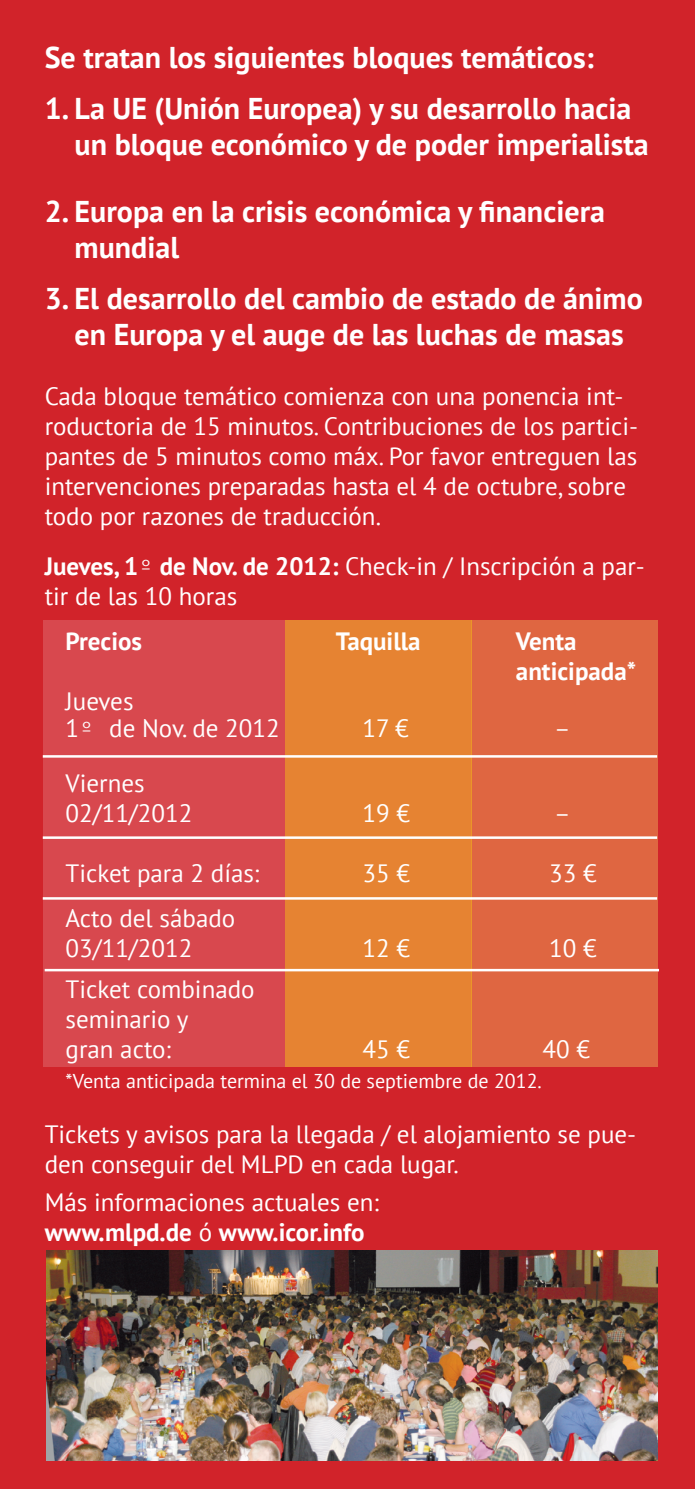
<style>
.page{position:relative;width:695px;height:1489px;background:#fff}
.page>*{position:absolute;margin:0;border:0;box-sizing:border-box;transform-origin:0 0}
.t1{font:700 30px/36px "PT Sans";color:#fff}
.t2{font:25px/30px "PT Sans";color:#fff}
.t3{font:700 25px "PT Sans";color:#fff}
.t4{font:20px "PT Sans";color:#fff}
.s1{font-weight:700}
.s2{font-family:"Prestige Elite Std";font-weight:700}
.s3{font-weight:400}
</style>
<div class="page">
<div style="left:0;top:0;width:694px;height:1488px;background:#d1232a"></div>
<div style="left:43px;top:620px;width:614px;height:447px;background:#d8484e"></div>
<div style="left:285px;top:620px;width:186px;height:447px;background:#e68332"></div>
<div style="left:471px;top:620px;width:186px;height:447px;background:#df6641"></div>
<hr style="left:43px;top:755px;width:614px;height:2px;background:#fff">
<hr style="left:43px;top:836px;width:614px;height:2px;background:#fff">
<hr style="left:43px;top:897px;width:614px;height:2px;background:#fff">
<img style="left:46px;top:1250px;width:611px;height:210px">
<hr style="left:45px;top:968px;width:614px;height:3px;background:#fff">
<p class="t1" style="left:45px;top:39px;width:550px">Se tratan los siguientes bloques temáticos:</p>
<p class="t1" style="left:75px;top:90px;width:575px;text-indent:-30px">1. La UE (Unión Europea) y su desarrollo hacia un bloque económico y de poder imperialista</p>
<p class="t1" style="left:75px;top:192px;width:532px;text-indent:-30px">2. Europa en la crisis económica y financiera mundial</p>
<p class="t1" style="left:45px;top:279px;width:599px;text-align:center">3. El desarrollo del cambio de estado de ánimo en Europa y el auge de las luchas de masas</p>
<p class="t2" style="left:45px;top:380px;width:595px">Cada bloque temático comienza con una ponencia int&shy;roductoria de 15 minutos. Contribuciones de los partici&shy;pantes de 5 minutos como máx. Por favor entreguen las intervenciones preparadas hasta el 4 de octubre, sobre todo por razones de traducción.</p>
<p class="t2" style="left:45px;top:550px;width:601px"><span class="s1">Jueves, 1</span><span class="s2">º</span> <span class="s1">de Nov. de 2012:</span> Check-in / Inscripción a par&shy;tir de las 10 horas</p>
<p class="t3" style="left:66px;top:624px;width:78px">Precios</p>
<p class="t3" style="left:336px;top:624px;width:86px">Taquilla</p>
<p class="t3" style="left:516px;top:624px;width:62px">Venta</p>
<p class="t3" style="left:516px;top:654px;width:122px">anticipada*</p>
<p class="t2" style="left:66px;top:685px;width:69px">Jueves</p>
<p class="t2" style="left:66px;top:713px;width:216px">1<span class="s2">º</span> de Nov. de 2012</p>
<p class="t2" style="left:362px;top:713px;width:48px">17 €</p>
<p class="t2" style="left:554px;top:713px;width:18px">–</p>
<p class="t2" style="left:66px;top:768px;width:81px">Viernes</p>
<p class="t2" style="left:66px;top:798px;width:128px">02/11/2012</p>
<p class="t2" style="left:362px;top:798px;width:49px">19 €</p>
<p class="t2" style="left:554px;top:798px;width:18px">–</p>
<p class="t2" style="left:66px;top:858px;width:195px">Ticket para 2 días:</p>
<p class="t2" style="left:362px;top:858px;width:49px">35 €</p>
<p class="t2" style="left:549px;top:858px;width:49px">33 €</p>
<p class="t2" style="left:66px;top:903px;width:171px">Acto del sábado</p>
<p class="t2" style="left:66px;top:933px;width:128px">03/11/2012</p>
<p class="t2" style="left:362px;top:933px;width:49px">12 €</p>
<p class="t2" style="left:549px;top:933px;width:49px">10 €</p>
<p class="t2" style="left:66px;top:973px;width:190px">Ticket combinado</p>
<p class="t2" style="left:66px;top:1003px;width:124px">seminario y gran acto:</p>
<p class="t2" style="left:362px;top:1033px;width:49px">45 €</p>
<p class="t2" style="left:542px;top:1033px;width:49px">40 €</p>
<p class="t4" style="left:66px;top:1067px;width:477px">*Venta anticipada termina el 30 de septiembre de 2012.</p>
<p class="t2" style="left:45px;top:1118px;width:593px">Tickets y avisos para la llegada / el alojamiento se pue&shy;den conseguir del MLPD en cada lugar.</p>
<p class="t2" style="left:45px;top:1186px;width:336px">Más informaciones actuales en:</p>
<p class="t3" style="left:45px;top:1214px;width:321px">www.mlpd.de <span class="s3">ó</span> www.icor.info</p>
</div>
